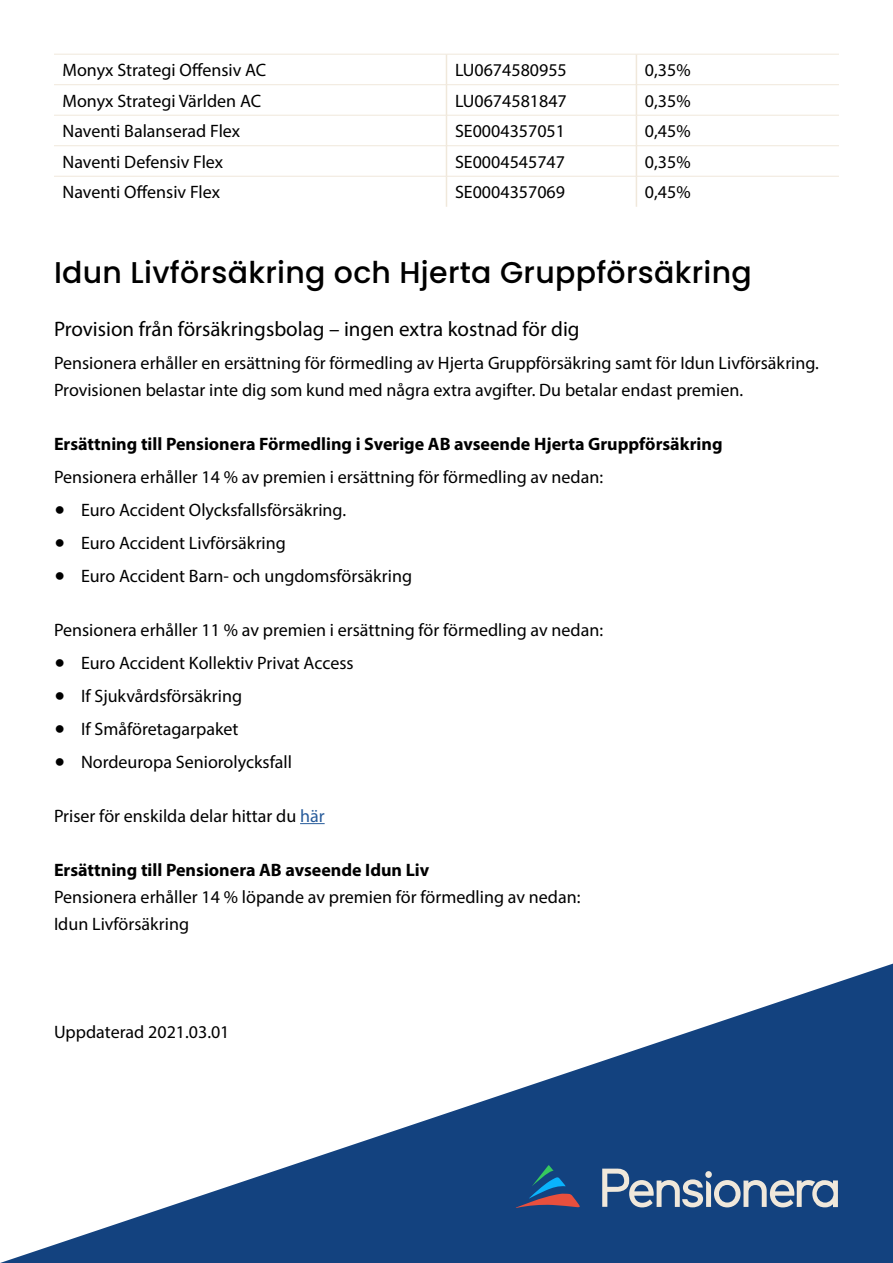
<style>
.page{position:relative;width:893px;height:1263px;background:#fff}
.page>*{position:absolute;margin:0;border:0;box-sizing:border-box;transform-origin:0 0}
.t1{font:500 30px "Poppins";letter-spacing:.01em;color:#000}
.t2{font:21px "Myriad Pro";color:#000}
.t3{font:18px/27px "Myriad Pro";color:#000}
.t4{font:700 18px "Myriad Pro";color:#000}
.s1{font-family:"Helvetica Neue"}
.s2{color:#275b9b}
</style>
<div class="page">
<svg style="left:300px;top:823px;width:25px;height:1px"></svg>
<hr style="left:54px;top:54px;width:392px;height:1px;background:#f0e8db">
<hr style="left:446px;top:54px;width:190px;height:1px;background:#f0e8db">
<hr style="left:636px;top:54px;width:203px;height:1px;background:#f0e8db">
<hr style="left:54px;top:84px;width:392px;height:1px;background:#f0e8db">
<hr style="left:446px;top:84px;width:190px;height:1px;background:#f0e8db">
<hr style="left:636px;top:84px;width:203px;height:1px;background:#f0e8db">
<hr style="left:54px;top:115px;width:392px;height:1px;background:#f0e8db">
<hr style="left:446px;top:115px;width:190px;height:1px;background:#f0e8db">
<hr style="left:636px;top:115px;width:203px;height:1px;background:#f0e8db">
<hr style="left:54px;top:145px;width:392px;height:1px;background:#f0e8db">
<hr style="left:446px;top:145px;width:190px;height:1px;background:#f0e8db">
<hr style="left:636px;top:145px;width:203px;height:1px;background:#f0e8db">
<hr style="left:54px;top:176px;width:392px;height:1px;background:#f0e8db">
<hr style="left:446px;top:176px;width:190px;height:1px;background:#f0e8db">
<hr style="left:636px;top:176px;width:203px;height:1px;background:#f0e8db">
<hr style="left:446px;top:54px;width:1px;height:31px;background:#f0e8db">
<hr style="left:636px;top:54px;width:1px;height:31px;background:#f0e8db">
<hr style="left:446px;top:85px;width:1px;height:30px;background:#f0e8db">
<hr style="left:636px;top:85px;width:1px;height:30px;background:#f0e8db">
<hr style="left:446px;top:115px;width:1px;height:31px;background:#f0e8db">
<hr style="left:636px;top:115px;width:1px;height:31px;background:#f0e8db">
<hr style="left:446px;top:146px;width:1px;height:30px;background:#f0e8db">
<hr style="left:636px;top:146px;width:1px;height:30px;background:#f0e8db">
<hr style="left:446px;top:176px;width:1px;height:31px;background:#f0e8db">
<hr style="left:636px;top:176px;width:1px;height:31px;background:#f0e8db">
<svg style="left:0;top:963px;width:893px;height:300px"></svg>
<svg style="left:516px;top:1165px;width:64px;height:43px;background:#35507c"></svg>
<svg style="left:602px;top:1167px;width:236px;height:40px;background:#5d7a9e"></svg>
<p class="t3" style="left:63px;top:56px;width:205px">Monyx Strategi Offensiv AC</p>
<p class="t3" style="left:455px;top:56px;width:113px">LU0674580955</p>
<p class="t3" style="left:645px;top:56px;width:47px">0,35%</p>
<p class="t3" style="left:63px;top:87px;width:200px">Monyx Strategi Världen AC</p>
<p class="t3" style="left:455px;top:87px;width:113px">LU0674581847</p>
<p class="t3" style="left:645px;top:87px;width:47px">0,35%</p>
<p class="t3" style="left:63px;top:117px;width:179px">Naventi Balanserad Flex</p>
<p class="t3" style="left:455px;top:117px;width:112px">SE0004357051</p>
<p class="t3" style="left:645px;top:117px;width:47px">0,45%</p>
<p class="t3" style="left:63px;top:148px;width:162px">Naventi Defensiv Flex</p>
<p class="t3" style="left:455px;top:148px;width:112px">SE0004545747</p>
<p class="t3" style="left:645px;top:148px;width:47px">0,35%</p>
<p class="t3" style="left:63px;top:178px;width:159px">Naventi Offensiv Flex</p>
<p class="t3" style="left:455px;top:178px;width:112px">SE0004357069</p>
<p class="t3" style="left:645px;top:178px;width:47px">0,45%</p>
<h1 class="t1" style="left:54px;top:256px;width:699px">Idun Livförsäkring och Hjerta Gruppförsäkring</h1>
<p class="t2" style="left:54px;top:316px;width:527px">Provision från försäkringsbolag – ingen extra kostnad för dig</p>
<p class="t3" style="left:54px;top:349px;width:766px">Pensionera erhåller en ersättning för förmedling av Hjerta Gruppförsäkring samt för Idun Livförsäkring.<br>Provisionen belastar inte dig som kund med några extra avgifter. Du betalar endast premien.</p>
<p class="t4" style="left:54px;top:432px;width:670px">Ersättning till Pensionera Förmedling i Sverige AB avseende Hjerta Gruppförsäkring</p>
<p class="t3" style="left:54px;top:463px;width:551px">Pensionera erhåller 14 % av premien i ersättning för förmedling av nedan:</p>
<p class="t3" style="left:54px;top:496px;width:294px"><span class="s1">●</span> Euro Accident Olycksfallsförsäkring.</p>
<p class="t3" style="left:54px;top:529px;width:233px"><span class="s1">●</span> Euro Accident Livförsäkring</p>
<p class="t3" style="left:54px;top:562px;width:360px"><span class="s1">●</span> Euro Accident Barn- och ungdomsförsäkring</p>
<p class="t3" style="left:54px;top:616px;width:551px">Pensionera erhåller 11 % av premien i ersättning för förmedling av nedan:</p>
<p class="t3" style="left:54px;top:649px;width:301px"><span class="s1">●</span> Euro Accident Kollektiv Privat Access</p>
<p class="t3" style="left:54px;top:682px;width:190px"><span class="s1">●</span> If Sjukvårdsförsäkring</p>
<p class="t3" style="left:54px;top:715px;width:186px"><span class="s1">●</span> If Småföretagarpaket</p>
<p class="t3" style="left:54px;top:748px;width:240px"><span class="s1">●</span> Nordeuropa Seniorolycksfall</p>
<p class="t3" style="left:54px;top:802px;width:272px">Priser för enskilda delar hittar du <span class="s2">här</span></p>
<p class="t4" style="left:54px;top:858px;width:377px">Ersättning till Pensionera AB avseende Idun Liv</p>
<p class="t3" style="left:54px;top:883px;width:528px">Pensionera erhåller 14 % löpande av premien för förmedling av nedan:<br>Idun Livförsäkring</p>
<p class="t3" style="left:54px;top:1018px;width:177px">Uppdaterad 2021.03.01</p>
</div>
